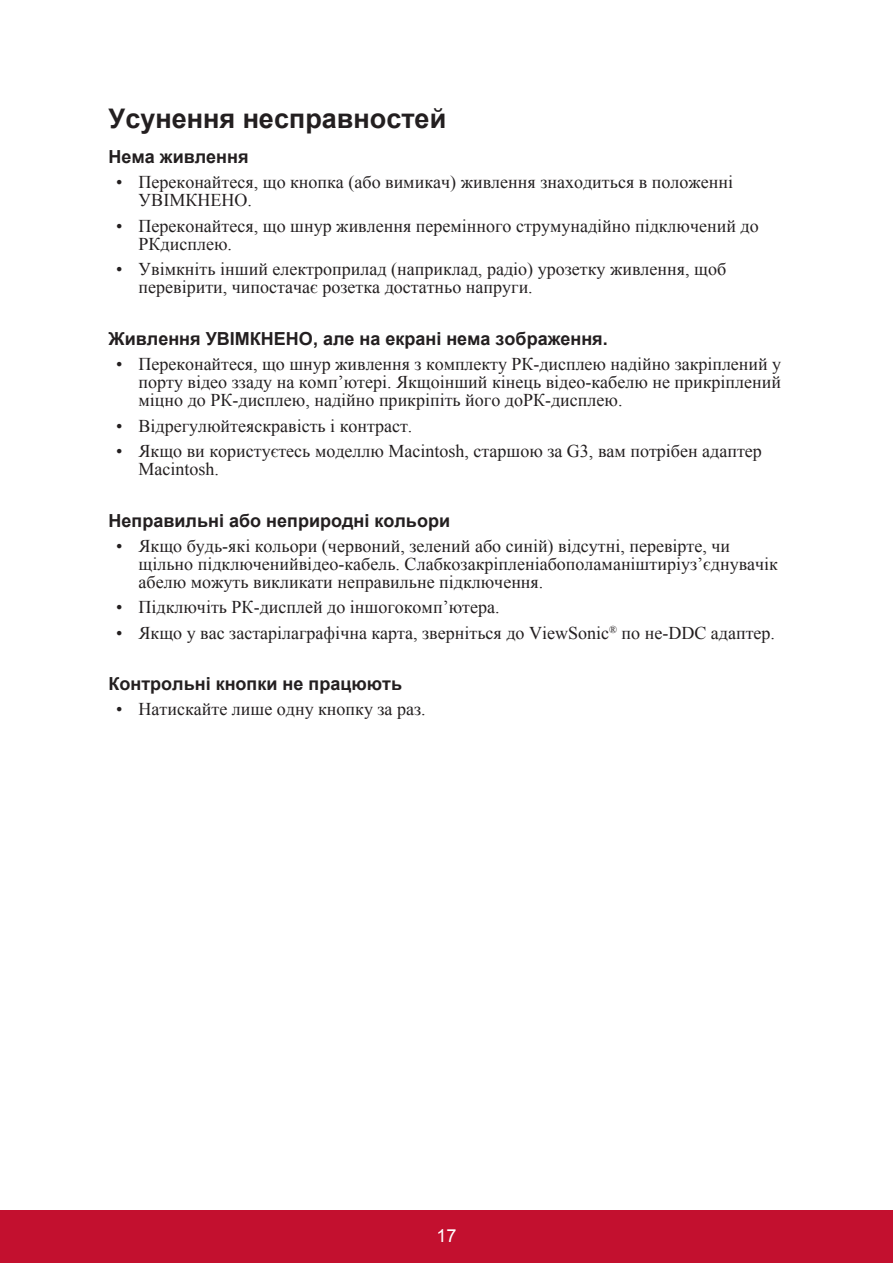
<style>
.page{position:relative;width:893px;height:1263px;background:#fff}
.page>*{position:absolute;margin:0;border:0;box-sizing:border-box;transform-origin:0 0}
.t1{font:700 27px "Arial";color:#231f20}
.t2{font:18px/18px "Times New Roman";color:#231f20}
.t3{font:700 18px "Arial";color:#231f20}
.t4{font:18px "Arial";color:#fff}
</style>
<div class="page">
<div style="left:0;top:1210px;width:892px;height:53px;background:#c3102f"></div>
<h1 class="t1" style="left:108px;top:100px;width:339px">Усунення несправностей</h1>
<p class="t3" style="left:108px;top:145px;width:141px">Нема живлення</p>
<p class="t2" style="left:138px;top:173px;width:596px;text-indent:-22px">• Переконайтеся, що кнопка (або вимикач) живлення знаходиться в положенні<br>УВІМКНЕНО.</p>
<p class="t2" style="left:138px;top:217px;width:621px;text-indent:-22px">• Переконайтеся, що шнур живлення перемінного струмунадійно підключений до<br>РКдисплею.</p>
<p class="t2" style="left:138px;top:260px;width:589px;text-indent:-22px">• Увімкніть інший електроприлад (наприклад, радіо) урозетку живлення, щоб перевірити, чипостачає розетка достатньо напруги.</p>
<p class="t3" style="left:108px;top:327px;width:500px">Живлення УВІМКНЕНО, але на екрані нема зображення.</p>
<p class="t2" style="left:138px;top:355px;width:643px;text-align:justify;text-indent:-22px">• Переконайтеся, що шнур живлення з комплекту РК-дисплею надійно закріплений у порту відео ззаду на комп’ютері. Якщоінший кінець відео-кабелю не прикріплений міцно до РК-дисплею, надійно прикріпіть його доРК-дисплею.</p>
<p class="t2" style="left:116px;top:416px;width:298px">• Відрегулюйтеяскравість і контраст.</p>
<p class="t2" style="left:138px;top:442px;width:624px;text-indent:-22px">• Якщо ви користуєтесь моделлю Macintosh, старшою за G3, вам потрібен адаптер<br>Macintosh.</p>
<p class="t3" style="left:108px;top:508px;width:343px">Неправильні або неприродні кольори</p>
<p class="t2" style="left:138px;top:536px;width:640px;text-indent:-22px">• Якщо будь-які кольори (червоний, зелений або синій) відсутні, перевірте, чи щільно підключенийвідео-кабель. Слабкозакріпленіабополаманіштиріуз’єднувачік абелю можуть викликати неправильне підключення.</p>
<p class="t2" style="left:116px;top:598px;width:385px">• Підключіть РК-дисплей до іншогокомп’ютера.</p>
<p class="t2" style="left:116px;top:623px;width:660px">• Якщо у вас застарілаграфічна карта, зверніться до ViewSonic<sup>®</sup> по не-DDC адаптер.</p>
<p class="t3" style="left:108px;top:672px;width:295px">Контрольні кнопки не працюють</p>
<p class="t2" style="left:116px;top:700px;width:311px">• Натискайте лише одну кнопку за раз.</p>
<p class="t4" style="left:436px;top:1223px;width:22px">17</p>
</div>
